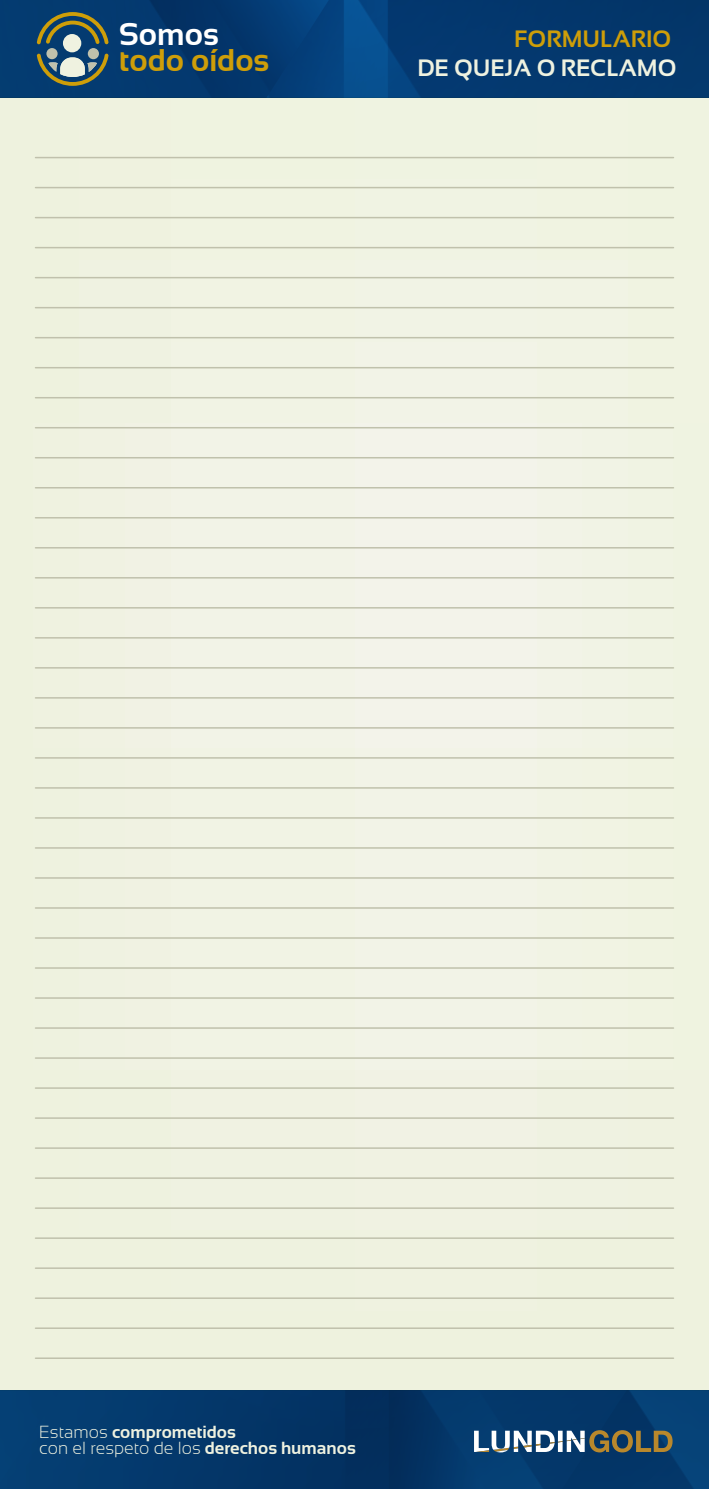
<style>
.page{position:relative;width:709px;height:1489px;background:#fff}
.page>*{position:absolute;margin:0;border:0;box-sizing:border-box;transform-origin:0 0}
.t1{font:700 31.5px "Sansation";color:#ce9e09}
.t2{font:700 31.5px "Sansation";color:#fff}
.t3{font:700 23.75px/28.5px "Sansation";color:#eff2e0;text-align:right}
.t4{font:700 17.5px/16.5px "Sansation";color:#eff2e0}
.s1{color:#ce9e09}
.s2{color:#f1f4e4}
.s3{font-weight:300}
</style>
<div class="page">
<div style="left:0;top:97px;width:709px;height:1293px;background:#f0f3e2"></div>
<hr style="left:35px;top:1117px;width:638px;height:1px;background:#c0c1ac">
<hr style="left:35px;top:1147px;width:638px;height:1px;background:#c0c1ac">
<hr style="left:35px;top:1177px;width:638px;height:1px;background:#c0c1ac">
<hr style="left:35px;top:1207px;width:638px;height:1px;background:#c0c1ac">
<hr style="left:35px;top:1237px;width:638px;height:1px;background:#c0c1ac">
<hr style="left:35px;top:1267px;width:638px;height:1px;background:#c0c1ac">
<hr style="left:35px;top:1297px;width:638px;height:1px;background:#c0c1ac">
<hr style="left:35px;top:1327px;width:638px;height:1px;background:#c0c1ac">
<hr style="left:35px;top:1357px;width:638px;height:1px;background:#c0c1ac">
<hr style="left:35px;top:967px;width:638px;height:1px;background:#c0c1ac">
<hr style="left:35px;top:997px;width:638px;height:1px;background:#c0c1ac">
<hr style="left:35px;top:1027px;width:638px;height:1px;background:#c0c1ac">
<hr style="left:35px;top:1057px;width:638px;height:1px;background:#c0c1ac">
<hr style="left:35px;top:1087px;width:638px;height:1px;background:#c0c1ac">
<hr style="left:35px;top:817px;width:638px;height:1px;background:#c0c1ac">
<hr style="left:35px;top:847px;width:638px;height:1px;background:#c0c1ac">
<hr style="left:35px;top:877px;width:638px;height:1px;background:#c0c1ac">
<hr style="left:35px;top:907px;width:638px;height:1px;background:#c0c1ac">
<hr style="left:35px;top:937px;width:638px;height:1px;background:#c0c1ac">
<hr style="left:35px;top:667px;width:638px;height:1px;background:#c0c1ac">
<hr style="left:35px;top:697px;width:638px;height:1px;background:#c0c1ac">
<hr style="left:35px;top:727px;width:638px;height:1px;background:#c0c1ac">
<hr style="left:35px;top:757px;width:638px;height:1px;background:#c0c1ac">
<hr style="left:35px;top:787px;width:638px;height:1px;background:#c0c1ac">
<hr style="left:35px;top:637px;width:638px;height:1px;background:#c0c1ac">
<hr style="left:35px;top:487px;width:638px;height:1px;background:#c0c1ac">
<hr style="left:35px;top:517px;width:638px;height:1px;background:#c0c1ac">
<hr style="left:35px;top:547px;width:638px;height:1px;background:#c0c1ac">
<hr style="left:35px;top:577px;width:638px;height:1px;background:#c0c1ac">
<hr style="left:35px;top:607px;width:638px;height:1px;background:#c0c1ac">
<hr style="left:35px;top:337px;width:638px;height:1px;background:#c0c1ac">
<hr style="left:35px;top:367px;width:638px;height:1px;background:#c0c1ac">
<hr style="left:35px;top:397px;width:638px;height:1px;background:#c0c1ac">
<hr style="left:35px;top:427px;width:638px;height:1px;background:#c0c1ac">
<hr style="left:35px;top:457px;width:638px;height:1px;background:#c0c1ac">
<hr style="left:35px;top:307px;width:638px;height:1px;background:#c0c1ac">
<hr style="left:35px;top:157px;width:638px;height:1px;background:#c0c1ac">
<hr style="left:35px;top:187px;width:638px;height:1px;background:#c0c1ac">
<hr style="left:35px;top:217px;width:638px;height:1px;background:#c0c1ac">
<hr style="left:35px;top:247px;width:638px;height:1px;background:#c0c1ac">
<hr style="left:35px;top:277px;width:638px;height:1px;background:#c0c1ac">
<svg style="left:0;top:1390px;width:709px;height:98px;background:#0a3c6b"></svg>
<hr style="left:558px;top:1430px;width:4px;height:11px;background:#fff">
<svg style="left:0;top:0;width:709px;height:97px;background:#0a3e71"></svg>
<h1 class="t2" style="left:119px;top:17px;width:101px">Somos</h1>
<h1 class="t1" style="left:119px;top:42px;width:151px">todo oídos</h1>
<h2 class="t3" style="left:417px;top:25px;width:261px"><span class="s1">FORMULARIO<br></span>DE QUEJA O RECLAM<span class="s2">O</span></h2>
<p class="t4" style="left:39px;top:1423px;width:318px"><span class="s3">Estamos</span> comprometidos<br><span class="s3">con el respeto de los</span> derechos humanos</p>
</div>
